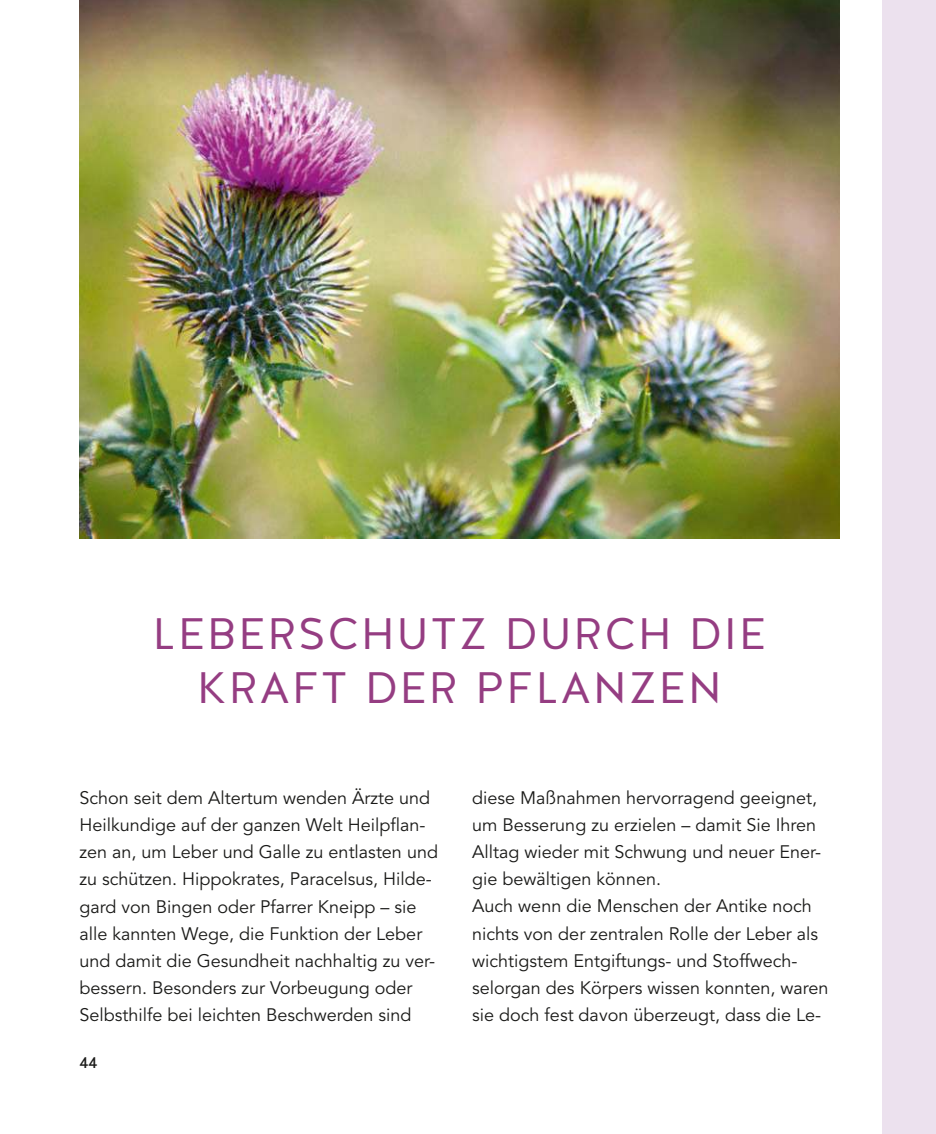
<style>
.page{position:relative;width:936px;height:1134px;background:#fff}
.page>*{position:absolute;margin:0;border:0;box-sizing:border-box;transform-origin:0 0}
.t1{font:44px/54px "Halis GR";letter-spacing:.05em;color:#953d82;text-align:center}
.t2{font:18px/27.2px "Avenir LT Std";color:#1a1a18}
.t3{font:16px "Halis GR";color:#1a1a18}
</style>
<div class="page">
<div style="left:882px;top:0;width:53px;height:1134px;background:#ece1ee"></div>
<img style="left:79px;top:0;width:760px;height:538px">
<h1 class="t1" style="left:153px;top:607px;width:614px">LEBERSCHUTZ DURCH DIE<br>KRAFT DER PFLANZEN</h1>
<p class="t2" style="left:79px;top:785px;width:360px">Schon seit dem Altertum wenden Ärzte und Heilkundige auf der ganzen Welt Heilpflan&shy;zen an, um Leber und Galle zu entlasten und zu schützen. Hippokrates, Paracelsus, Hilde&shy;gard von Bingen oder Pfarrer Kneipp – sie alle kannten Wege, die Funktion der Leber und damit die Gesundheit nachhaltig zu ver&shy;bessern. Besonders zur Vorbeugung oder Selbsthilfe bei leichten Beschwerden sind</p>
<p class="t2" style="left:472px;top:785px;width:358px">diese Maßnahmen hervorragend geeignet, um Besserung zu erzielen – damit Sie Ihren Alltag wieder mit Schwung und neuer Ener&shy;gie bewältigen können.<br>Auch wenn die Menschen der Antike noch nichts von der zentralen Rolle der Leber als wichtigstem Entgiftungs- und Stoffwech&shy;selorgan des Körpers wissen konnten, waren sie doch fest davon überzeugt, dass die Le-</p>
<p class="t3" style="left:79px;top:1053px;width:19px">44</p>
</div>
